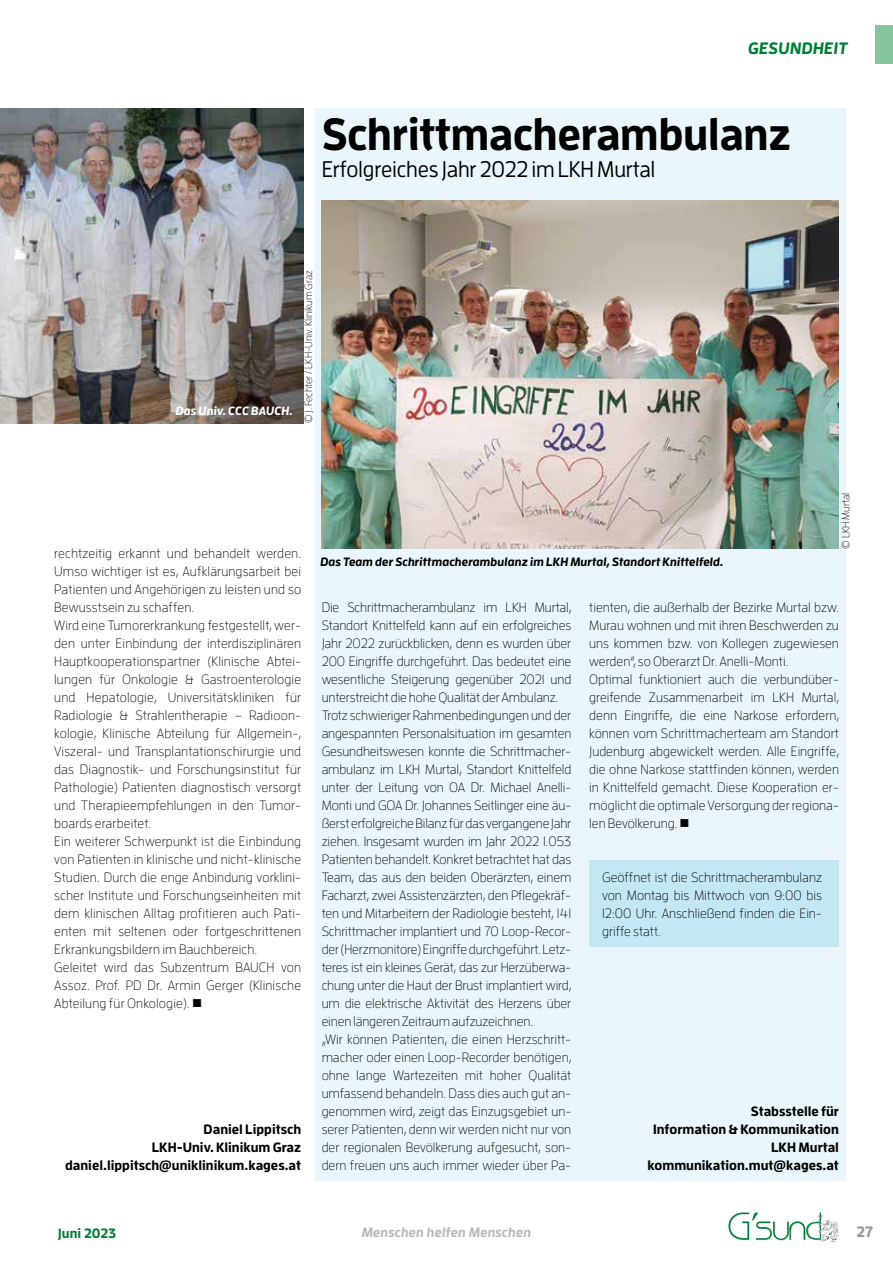
<style>
.page{position:relative;width:893px;height:1263px;background:#fff}
.page>*{position:absolute;margin:0;border:0;box-sizing:border-box;transform-origin:0 0}
.t1{font:700 45px "Enzo OT";letter-spacing:-.01em;color:#000}
.t2{font:500 22.5px "Enzo OT";letter-spacing:-.01em;color:#000}
.t3{font:italic 700 16.5px "Enzo OT";letter-spacing:.01em;color:#007e37}
.t4{font:700 15px "Enzo OT";color:#969898}
.t5{font:300 13.5px/18px "Enzo OT";color:#000}
.t6{font:700 13.5px/18px "Enzo OT";color:#000;text-align:right}
.t7{font:italic 700 13.5px "Enzo OT";color:#b9babb}
.t8{font:700 13.5px "Enzo OT";color:#007e37}
.t9{font:italic 700 12px "Enzo OT";color:#000}
.t10{font:italic 700 12px "Enzo OT";color:#fff}
.t11{font:300 10.5px "Enzo OT";letter-spacing:-.01em;color:#000}
</style>
<div class="page">
<div style="left:876px;top:26px;width:17px;height:38px;background:#85c59c"></div>
<svg style="left:728px;top:1212px;width:111px;height:30px"></svg>
<div style="left:315px;top:108px;width:531px;height:1073px;background:#eaf6fb"></div>
<img style="left:322px;top:201px;width:517px;height:348px">
<img style="left:0;top:108px;width:303px;height:315px">
<div style="left:589px;top:860px;width:250px;height:87px;background:#c5e6f3"></div>
<p class="t3" style="left:748px;top:39px;width:101px">GESUNDHEIT</p>
<h1 class="t1" style="left:322px;top:105px;width:471px">Schrittmacherambulanz</h1>
<h2 class="t2" style="left:322px;top:155px;width:335px">Erfolgreiches Jahr 2022 im LKH Murtal</h2>
<p class="t10" style="left:176px;top:403px;width:119px">Das Univ. CCC BAUCH.</p>
<p class="t11" style="left:302px;top:423px;width:154px;rotate:-90deg">© J. Fechter / LKH-Univ. Klinikum Graz</p>
<p class="t5" style="left:54px;top:544px;width:248px">rechtzeitig erkannt und behandelt werden.<br>Umso wichtiger ist es, Aufklärungsarbeit bei Patienten und Angehörigen zu leisten und so Bewusstsein zu schaffen.<br>Wird eine Tumorerkrankung festgestellt, wer&shy;den unter Einbindung der interdisziplinären Hauptkooperationspartner (Klinische Abtei&shy;lungen für Onkologie &amp; Gastroenterologie und Hepatologie, Universitätskliniken für Radiologie &amp; Strahlentherapie – Radioon&shy;kologie, Klinische Abteilung für Allgemein-, Viszeral- und Transplantationschirurgie und das Diagnostik- und Forschungsinstitut für Pathologie) Patienten diagnostisch versorgt und Therapieempfehlungen in den Tumor&shy;boards erarbeitet.<br>Ein weiterer Schwerpunkt ist die Einbindung von Patienten in klinische und nicht-klinische Studien. Durch die enge Anbindung vorklini&shy;scher Institute und Forschungseinheiten mit dem klinischen Alltag profitieren auch Pati&shy;enten mit seltenen oder fortgeschrittenen Erkrankungsbildern im Bauchbereich.<br>Geleitet wird das Subzentrum BAUCH von Assoz. Prof. PD Dr. Armin Gerger (Klinische Abteilung für Onkologie). ■</p>
<p class="t6" style="left:65px;top:1120px;width:238px">Daniel Lippitsch<br>LKH-Univ. Klinikum Graz daniel.lippitsch@uniklinikum.kages.at</p>
<p class="t9" style="left:320px;top:555px;width:405px">Das Team der Schrittmacherambulanz im LKH Murtal, Standort Knittelfeld.</p>
<p class="t11" style="left:840px;top:549px;width:57px;rotate:-90deg">© LKH Murtal</p>
<p class="t5" style="left:322px;top:598px;width:251px">Die Schrittmacherambulanz im LKH Murtal, Standort Knittelfeld kann auf ein erfolgreiches Jahr 2022 zurückblicken, denn es wurden über 200 Eingriffe durchgeführt. Das bedeutet eine wesentliche Steigerung gegenüber 2021 und unterstreicht die hohe Qualität der Ambulanz.<br>Trotz schwieriger Rahmenbedingungen und der angespannten Personalsituation im gesamten Gesundheitswesen konnte die Schrittmacher&shy;ambulanz im LKH Murtal, Standort Knittelfeld unter der Leitung von OA Dr. Michael Anelli-Monti und GOA Dr. Johannes Seitlinger eine äu&shy;ßerst erfolgreiche Bilanz für das vergangene Jahr ziehen. Insgesamt wurden im Jahr 2022 1.053<br>Patienten behandelt. Konkret betrachtet hat das Team, das aus den beiden Oberärzten, einem Facharzt, zwei Assistenzärzten, den Pflegekräf&shy;ten und Mitarbeitern der Radiologie besteht, 141<br>Schrittmacher implantiert und 70 Loop-Recor&shy;der (Herzmonitore) Eingriffe durchgeführt. Letz&shy;teres ist ein kleines Gerät, das zur Herzüberwa&shy;chung unter die Haut der Brust implantiert wird, um die elektrische Aktivität des Herzens über einen längeren Zeitraum aufzuzeichnen.<br>„Wir können Patienten, die einen Herzschritt&shy;macher oder einen Loop-Recorder benötigen, ohne lange Wartezeiten mit hoher Qualität umfassend behandeln. Dass dies auch gut an&shy;genommen wird, zeigt das Einzugsgebiet un&shy;serer Patienten, denn wir werden nicht nur von der regionalen Bevölkerung aufgesucht, son&shy;dern freuen uns auch immer wieder über Pa-</p>
<p class="t5" style="left:589px;top:598px;width:251px">tienten, die außerhalb der Bezirke Murtal bzw.<br>Murau wohnen und mit ihren Beschwerden zu uns kommen bzw. von Kollegen zugewiesen werden“, so Oberarzt Dr. Anelli-Monti.<br>Optimal funktioniert auch die verbundüber&shy;greifende Zusammenarbeit im LKH Murtal, denn Eingriffe, die eine Narkose erfordern, können vom Schrittmacherteam am Standort Judenburg abgewickelt werden. Alle Eingriffe, die ohne Narkose stattfinden können, werden in Knittelfeld gemacht. Diese Kooperation er&shy;möglicht die optimale Versorgung der regiona&shy;len Bevölkerung. ■</p>
<p class="t5" style="left:602px;top:868px;width:221px;text-align:justify">Geöffnet ist die Schrittmacherambulanz von Montag bis Mittwoch von 9:00 bis 12:00 Uhr. Anschließend finden die Ein&shy;griffe statt.</p>
<p class="t6" style="left:647px;top:1102px;width:193px">Stabsstelle für<br>Information &amp; Kommunikation<br>LKH Murtal kommunikation.mut@kages.at</p>
<p class="t8" style="left:58px;top:1225px;width:60px">Juni 2023</p>
<p class="t7" style="left:362px;top:1224px;width:171px">Menschen helfen Menschen</p>
<p class="t4" style="left:856px;top:1222px;width:18px">27</p>
</div>
